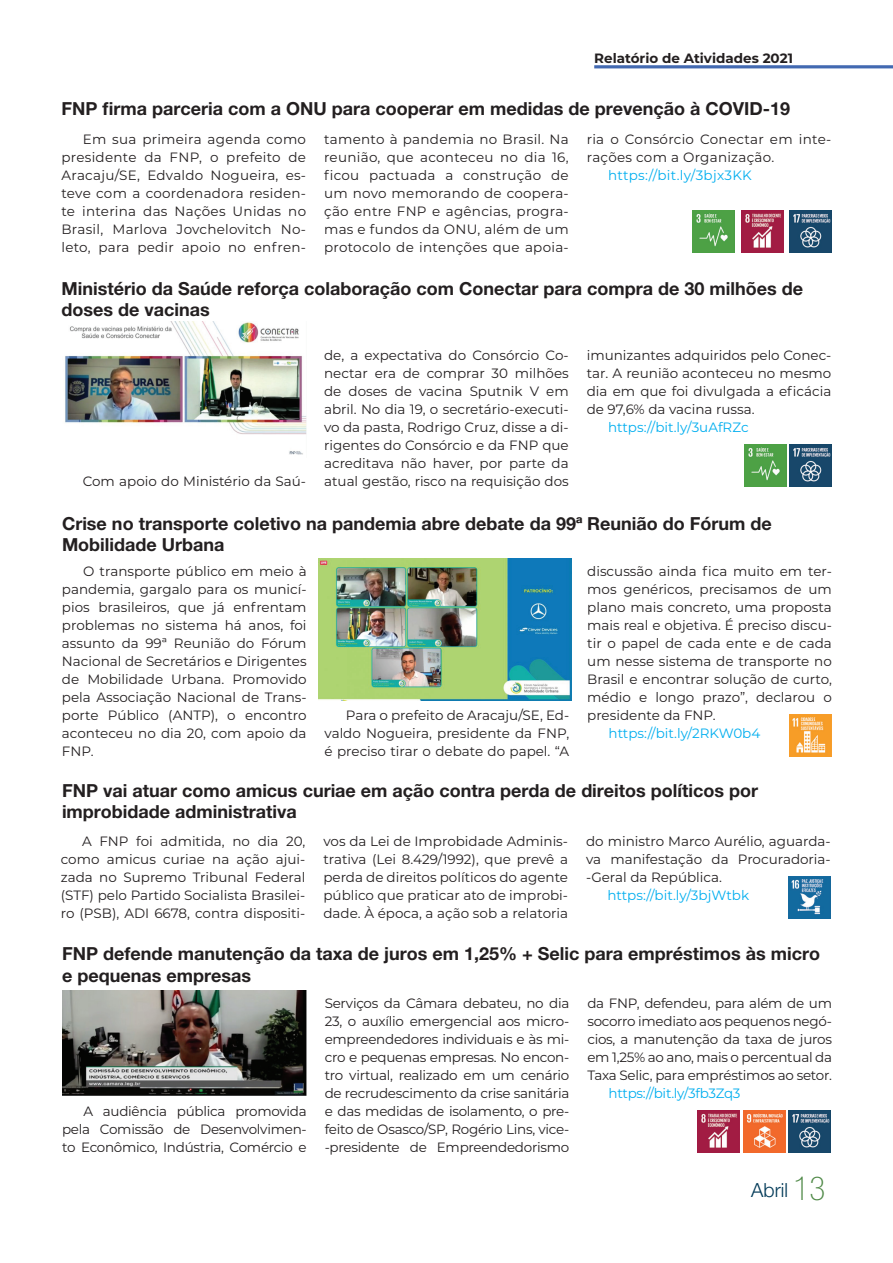
<style>
.page{position:relative;width:893px;height:1263px;background:#fff}
.page>*{position:absolute;margin:0;border:0;box-sizing:border-box;transform-origin:0 0}
.t1{font:100 condensed 33px "Helvetica Neue LT Std";color:#4f8947}
.t2{font:300 19.5px "Helvetica Neue LT Pro";color:#023a58}
.t3{font:700 18px/21.6px "Helvetica Neue LT Pro";color:#231f20}
.t4{font:13.5px/18px "Montserrat";color:#231f20;text-align:justify}
.t5{font:13.5px "Montserrat";color:#00aeef}
.t6{font:13.5px/18px "Montserrat";letter-spacing:.02em;color:#231f20}
.t7{font:700 13.5px "Montserrat";color:#231f20}
.t8{font:13.5px "Montserrat";letter-spacing:.02em;color:#00aeef}
.t9{font:13.5px "Montserrat";letter-spacing:-.02em;color:#00aeef}
</style>
<div class="page">
<hr style="left:594px;top:65px;width:299px;height:3px;background:#4269b1">
<img style="left:789px;top:210px;width:42px;height:42px">
<img style="left:692px;top:210px;width:42px;height:42px">
<img style="left:741px;top:210px;width:42px;height:42px">
<img style="left:789px;top:444px;width:42px;height:42px">
<img style="left:744px;top:444px;width:42px;height:42px">
<img style="left:65px;top:321px;width:242px;height:134px">
<img style="left:319px;top:558px;width:253px;height:143px">
<img style="left:789px;top:714px;width:42px;height:42px">
<img style="left:789px;top:876px;width:42px;height:42px">
<img style="left:62px;top:990px;width:245px;height:106px">
<img style="left:789px;top:1111px;width:42px;height:42px">
<img style="left:697px;top:1111px;width:42px;height:42px">
<img style="left:743px;top:1111px;width:42px;height:42px">
<p class="t7" style="left:594px;top:48px;width:200px">Relatório de Atividades 2021</p>
<h3 class="t3" style="left:62px;top:97px;width:730px">FNP firma parceria com a ONU para cooperar em medidas de prevenção à COVID-19</h3>
<p class="t4" style="left:61px;top:130px;width:246px;text-indent:21px">Em sua primeira agenda como presidente da FNP, o prefeito de Aracaju/SE, Edvaldo Nogueira, es&shy;teve com a coordenadora residen&shy;te interina das Nações Unidas no Brasil, Marlova Jovchelovitch No&shy;leto, para pedir apoio no enfren-</p>
<p class="t4" style="left:324px;top:130px;width:246px">tamento à pandemia no Brasil. Na reunião, que aconteceu no dia 16, ficou pactuada a construção de um novo memorando de coopera&shy;ção entre FNP e agências, progra&shy;mas e fundos da ONU, além de um protocolo de intenções que apoia-</p>
<p class="t6" style="left:587px;top:130px;width:246px">ria o Consórcio Conectar em inte&shy;rações com a Organização.</p>
<p class="t8" style="left:608px;top:166px;width:145px">https://bit.ly/3bjx3KK</p>
<h3 class="t3" style="left:62px;top:277px;width:743px">Ministério da Saúde reforça colaboração com Conectar para compra de 30 milhões de doses de vacinas</h3>
<p class="t4" style="left:83px;top:472px;width:225px">Com apoio do Ministério da Saú-</p>
<p class="t4" style="left:324px;top:346px;width:246px">de, a expectativa do Consórcio Co&shy;nectar era de comprar 30 milhões de doses de vacina Sputnik V em abril. No dia 19, o secretário-executi&shy;vo da pasta, Rodrigo Cruz, disse a di&shy;rigentes do Consórcio e da FNP que acreditava não haver, por parte da atual gestão, risco na requisição dos</p>
<p class="t4" style="left:587px;top:346px;width:246px">imunizantes adquiridos pelo Conec&shy;tar. A reunião aconteceu no mesmo dia em que foi divulgada a eficácia de 97,6% da vacina russa.</p>
<p class="t5" style="left:608px;top:418px;width:142px">https://bit.ly/3uAfRZc</p>
<h3 class="t3" style="left:62px;top:512px;width:711px">Crise no transporte coletivo na pandemia abre debate da 99ª Reunião do Fórum de<br>Mobilidade Urbana</h3>
<p class="t4" style="left:62px;top:562px;width:246px;text-indent:21px">O transporte público em meio à pandemia, gargalo para os municí&shy;pios brasileiros, que já enfrentam problemas no sistema há anos, foi assunto da 99ª Reunião do Fórum Nacional de Secretários e Dirigentes de Mobilidade Urbana. Promovido pela Associação Nacional de Trans&shy;porte Público (ANTP), o encontro aconteceu no dia 20, com apoio da FNP.</p>
<p class="t4" style="left:325px;top:706px;width:246px;text-indent:21px">Para o prefeito de Aracaju/SE, Ed&shy;valdo Nogueira, presidente da FNP, é preciso tirar o debate do papel. “A</p>
<p class="t4" style="left:587px;top:562px;width:246px">discussão ainda fica muito em ter&shy;mos genéricos, precisamos de um plano mais concreto, uma proposta mais real e objetiva. É preciso discu&shy;tir o papel de cada ente e de cada um nesse sistema de transporte no Brasil e encontrar solução de curto, médio e longo prazo”, declarou o presidente da FNP.</p>
<p class="t5" style="left:608px;top:724px;width:153px">https://bit.ly/2RKW0b4</p>
<h3 class="t3" style="left:62px;top:779px;width:698px">FNP vai atuar como amicus curiae em ação contra perda de direitos políticos por improbidade administrativa</h3>
<p class="t4" style="left:61px;top:832px;width:246px;text-indent:21px">A FNP foi admitida, no dia 20, como amicus curiae na ação ajui&shy;zada no Supremo Tribunal Federal (STF) pelo Partido Socialista Brasilei&shy;ro (PSB), ADI 6678, contra dispositi-</p>
<p class="t4" style="left:323px;top:832px;width:246px">vos da Lei de Improbidade Adminis&shy;trativa (Lei 8.429/1992), que prevê a perda de direitos políticos do agente público que praticar ato de improbi&shy;dade. À época, a ação sob a relatoria</p>
<p class="t4" style="left:586px;top:832px;width:246px">do ministro Marco Aurélio, aguarda&shy;va manifestação da Procuradoria--Geral da República.</p>
<p class="t5" style="left:607px;top:886px;width:143px">https://bit.ly/3bjWtbk</p>
<h3 class="t3" style="left:62px;top:943px;width:760px">FNP defende manutenção da taxa de juros em 1,25% + Selic para empréstimos às micro e pequenas empresas</h3>
<p class="t4" style="left:62px;top:1102px;width:246px;text-indent:21px">A audiência pública promovida pela Comissão de Desenvolvimen&shy;to Econômico, Indústria, Comércio e</p>
<p class="t4" style="left:325px;top:994px;width:246px">Serviços da Câmara debateu, no dia 23, o auxílio emergencial aos micro&shy;empreendedores individuais e às mi&shy;cro e pequenas empresas. No encon&shy;tro virtual, realizado em um cenário de recrudescimento da crise sanitária e das medidas de isolamento, o pre&shy;feito de Osasco/SP, Rogério Lins, vice--presidente de Empreendedorismo</p>
<p class="t4" style="left:587px;top:994px;width:246px">da FNP, defendeu, para além de um socorro imediato aos pequenos negó&shy;cios, a manutenção da taxa de juros em 1,25% ao ano, mais o percentual da Taxa Selic, para empréstimos ao setor.</p>
<p class="t9" style="left:609px;top:1084px;width:133px">https://bit.ly/3fb3Zq3</p>
<h2 class="t2" style="left:751px;top:1178px;width:38px">Abril</h2>
<h1 class="t1" style="left:793px;top:1170px;width:33px">13</h1>
</div>
